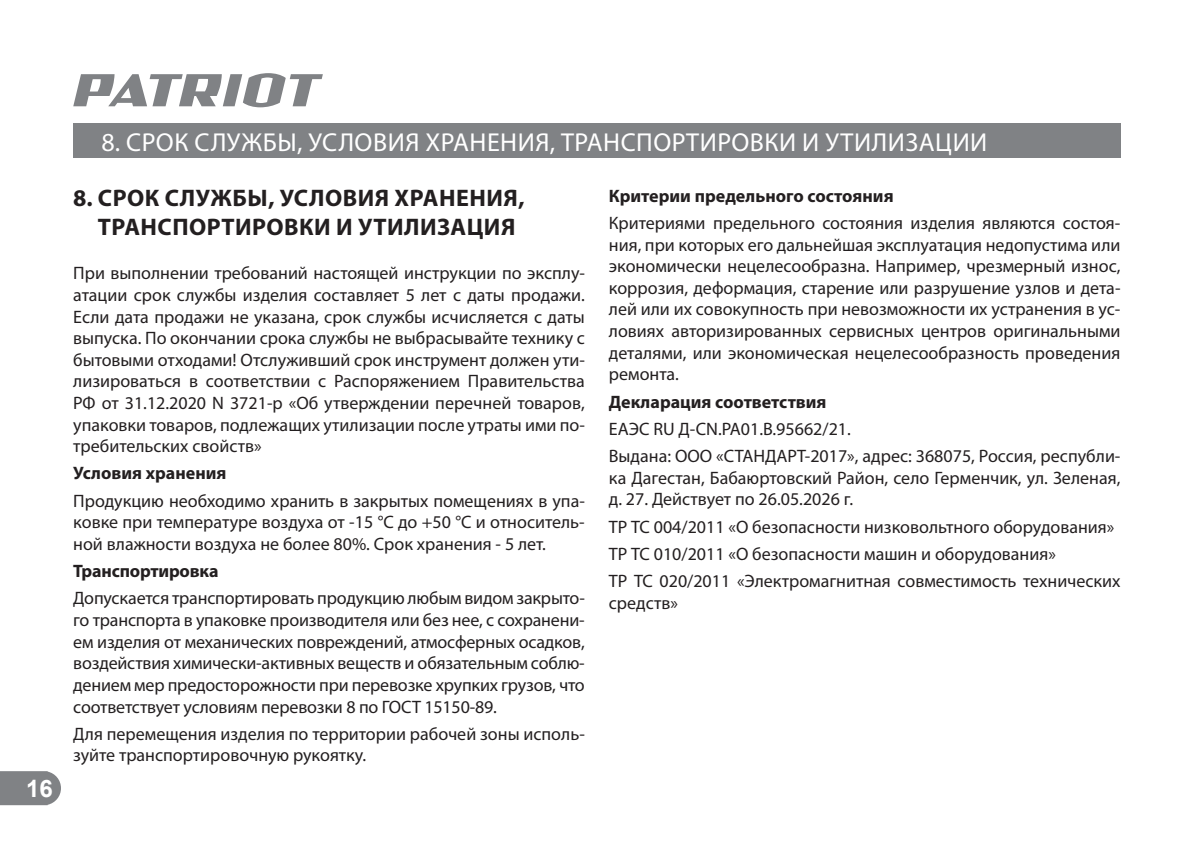
<style>
.page{position:relative;width:1194px;height:843px;background:#fff}
.page>*{position:absolute;margin:0;border:0;box-sizing:border-box;transform-origin:0 0}
.t1{font:26px "Myriad Pro";letter-spacing:.02em;color:#fff}
.t2{font:700 24px/28.8px "Myriad Pro";letter-spacing:.02em;color:#231f20}
.t3{font:700 24px "Arial";color:#fff}
.t4{font:18px/21.6px "Myriad Pro";color:#231f20;text-align:justify}
.t5{font:700 18px "Myriad Pro";color:#231f20}
</style>
<div class="page">
<svg style="left:0;top:771px;width:61px;height:34px;background:#88898c"></svg>
<svg style="left:73px;top:73px;width:250px;height:34px"></svg>
<div style="left:73px;top:124px;width:1047px;height:34px;background:#808285"></div>
<h2 class="t3" style="left:26px;top:774px;width:28px">16</h2>
<h1 class="t1" style="left:102px;top:130px;width:887px">8. СРОК СЛУЖБЫ, УСЛОВИЯ ХРАНЕНИЯ, ТРАНСПОРТИРОВКИ И УТИЛИЗАЦИИ</h1>
<h2 class="t2" style="left:98px;top:186px;width:428px;text-indent:-24px">8. СРОК СЛУЖБЫ, УСЛОВИЯ ХРАНЕНИЯ,<br>ТРАНСПОРТИРОВКИ И УТИЛИЗАЦИЯ</h2>
<p class="t4" style="left:73px;top:263px;width:513px">При выполнении требований настоящей инструкции по эксплу&shy;атации срок службы изделия составляет 5 лет с даты продажи.<br>Если дата продажи не указана, срок службы исчисляется с даты выпуска. По окончании срока службы не выбрасывайте технику с бытовыми отходами! Отслуживший срок инструмент должен ути&shy;лизироваться в соответствии с Распоряжением Правительства РФ от 31.12.2020 N 3721-р «Об утверждении перечней товаров, упаковки товаров, подлежащих утилизации после утраты ими по&shy;требительских свойств»</p>
<p class="t5" style="left:73px;top:467px;width:155px">Условия хранения</p>
<p class="t4" style="left:73px;top:490px;width:513px">Продукцию необходимо хранить в закрытых помещениях в упа&shy;ковке при температуре воздуха от -15 °С до +50 °С и относитель&shy;ной влажности воздуха не более 80%. Срок хранения - 5 лет.</p>
<p class="t5" style="left:73px;top:564px;width:147px">Транспортировка</p>
<p class="t4" style="left:73px;top:588px;width:513px">Допускается транспортировать продукцию любым видом закрыто&shy;го транспорта в упаковке производителя или без нее, с сохранени&shy;ем изделия от механических повреждений, атмосферных осадков, воздействия химически-активных веществ и обязательным соблю&shy;дением мер предосторожности при перевозке хрупких грузов, что соответствует условиям перевозки 8 по ГОСТ 15150-89.</p>
<p class="t4" style="left:73px;top:723px;width:513px">Для перемещения изделия по территории рабочей зоны исполь&shy;зуйте транспортировочную рукоятку.</p>
<p class="t5" style="left:609px;top:189px;width:286px">Критерии предельного состояния</p>
<p class="t4" style="left:609px;top:213px;width:513px">Критериями предельного состояния изделия являются состоя&shy;ния, при которых его дальнейшая эксплуатация недопустима или экономически нецелесообразна. Например, чрезмерный износ, коррозия, деформация, старение или разрушение узлов и дета&shy;лей или их совокупность при невозможности их устранения в ус&shy;ловиях авторизированных сервисных центров оригинальными деталями, или экономическая нецелесообразность проведения ремонта.</p>
<p class="t5" style="left:609px;top:395px;width:219px">Декларация соответствия</p>
<p class="t4" style="left:609px;top:416px;width:513px;line-height:27.2px">ЕАЭС RU Д-CN.PA01.B.95662/21.<br>Выдана: ООО «СТАНДАРТ-2017», адрес: 368075, Россия, республи-</p>
<p class="t4" style="left:609px;top:467px;width:513px">ка Дагестан, Бабаюртовский Район, село Герменчик, ул. Зеленая, д. 27. Действует по 26.05.2026 г.</p>
<p class="t4" style="left:609px;top:514px;width:513px;line-height:27.2px;text-align:left">ТР ТС 004/2011 «О безопасности низковольтного оборудования»<br>ТР ТС 010/2011 «О безопасности машин и оборудования»<br>ТР ТС 020/2011 «Электромагнитная совместимость технических</p>
<p class="t4" style="left:609px;top:592px;width:71px">средств»</p>
</div>
